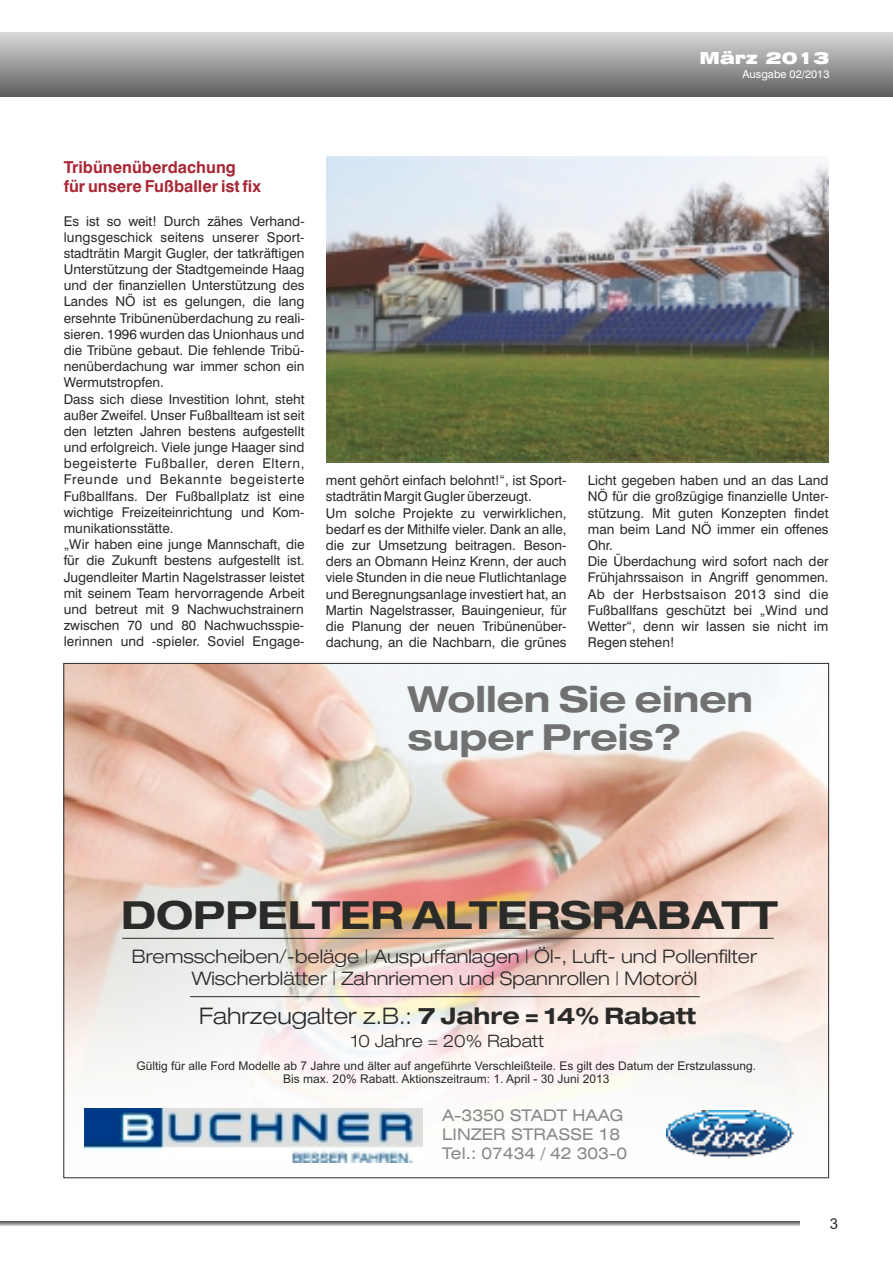
<style>
.page{position:relative;width:893px;height:1263px;background:#fff}
.page>*{position:absolute;margin:0;border:0;box-sizing:border-box;transform-origin:0 0}
.t1{font:700 expanded 38.7px "Ford";color:#2a2a29}
.t2{font:700 expanded 36px/37.8px "Ford";color:#717171}
.t3{font:300 expanded 22.95px "Ford CE";color:#2a2a29}
.t4{font:300 expanded 18.75px/21.9px "Ford CE";color:#2a2a29;text-align:center}
.t5{font:300 expanded 17.1px "Ford CE";color:#2a2a29}
.t6{font:900 expanded 16.65px "Swiss 721 BT";color:#fefefe}
.t7{font:700 16.5px/19.8px "Swiss 721 BT";color:#a92936}
.t8{font:expanded 16.05px/19px "Swiss 721 BT";color:#888887}
.t9{font:15px "Arial";color:#2a2a29}
.t10{font:13.5px/16.2px "Swiss 721 BT";color:#2a2a29}
.t11{font:12px/13.4px "Arial";color:#2a2a29;text-align:center}
.t12{font:11.1px "Swiss 721 BT";color:#fefefe}
.s1{font-family:"Ford";font-weight:700}
</style>
<div class="page">
<img style="left:65px;top:665px;width:762px;height:498px">
<div style="left:0;top:33px;width:893px;height:64px;background:linear-gradient(to bottom,#d8d9d9,#5f5e5e)"></div>
<svg style="left:0;top:1221px;width:799px;height:4px;background:#838282"></svg>
<img style="left:327px;top:157px;width:501px;height:305px">
<img style="left:84px;top:1108px;width:338px;height:54px">
<img style="left:666px;top:1110px;width:128px;height:48px">
<hr style="left:122px;top:938px;width:652px;height:1px;background:#2a2a29">
<hr style="left:190px;top:996px;width:510px;height:1px;background:#2a2a29">
<p class="t6" style="left:700px;top:51px;width:131px">März 2013</p>
<p class="t12" style="left:743px;top:70px;width:88px">Ausgabe 02/2013</p>
<p class="t7" style="left:64px;top:158px;width:199px">Tribünenüberdachung für unsere Fußballer ist fix</p>
<p class="t10" style="left:64px;top:214px;width:242px">Es ist so weit! Durch zähes Verhand&shy;lungsgeschick seitens unserer Sport&shy;stadträtin Margit Gugler, der tatkräftigen Unterstützung der Stadtgemeinde Haag und der finanziellen Unterstützung des Landes NÖ ist es gelungen, die lang ersehnte Tribünenüberdachung zu reali&shy;sieren. 1996 wurden das Unionhaus und die Tribüne gebaut. Die fehlende Tribü&shy;nenüberdachung war immer schon ein Wermutstropfen.<br>Dass sich diese Investition lohnt, steht außer Zweifel. Unser Fußballteam ist seit den letzten Jahren bestens aufgestellt und erfolgreich. Viele junge Haager sind begeisterte Fußballer, deren Eltern, Freunde und Bekannte begeisterte Fußballfans. Der Fußballplatz ist eine wichtige Freizeiteinrichtung und Kom&shy;munikationsstätte.<br>„Wir haben eine junge Mannschaft, die für die Zukunft bestens aufgestellt ist.<br>Jugendleiter Martin Nagelstrasser leistet mit seinem Team hervorragende Arbeit und betreut mit 9 Nachwuchstrainern zwischen 70 und 80 Nachwuchsspie&shy;lerinnen und -spieler. Soviel Engage-</p>
<p class="t10" style="left:326px;top:474px;width:242px">ment gehört einfach belohnt!“, ist Sport&shy;stadträtin Margit Gugler überzeugt.<br>Um solche Projekte zu verwirklichen, bedarf es der Mithilfe vieler. Dank an alle, die zur Umsetzung beitragen. Beson&shy;ders an Obmann Heinz Krenn, der auch viele Stunden in die neue Flutlichtanlage und Beregnungsanlage investiert hat, an Martin Nagelstrasser, Bauingenieur, für die Planung der neuen Tribünenüber&shy;dachung, an die Nachbarn, die grünes</p>
<p class="t10" style="left:588px;top:474px;width:242px">Licht gegeben haben und an das Land<br>NÖ für die großzügige finanzielle Unter&shy;stützung. Mit guten Konzepten findet man beim Land NÖ immer ein offenes<br>Ohr.<br>Die Überdachung wird sofort nach der<br>Frühjahrssaison in Angriff genommen.<br>Ab der Herbstsaison 2013 sind die<br>Fußballfans geschützt bei „Wind und<br>Wetter“, denn wir lassen sie nicht im<br>Regen stehen!</p>
<h2 class="t2" style="left:407px;top:684px;width:347px">Wollen Sie einen super Preis?</h2>
<h1 class="t1" style="left:121px;top:900px;width:658px">DOPPELTER ALTERSRABATT</h1>
<h3 class="t4" style="left:132px;top:947px;width:627px">Bremsscheiben/-beläge | Auspuffanlagen | Öl-, Luft- und Pollenfilter<br>Wischerblätter | Zahnriemen und Spannrollen | Motoröl</h3>
<h3 class="t3" style="left:199px;top:1007px;width:498px">Fahrzeugalter z.B.: <span class="s1">7 Jahre = 14% Rabatt</span></h3>
<p class="t5" style="left:351px;top:1034px;width:195px">10 Jahre = 20% Rabatt</p>
<p class="t11" style="left:137px;top:1060px;width:621px">Gültig für alle Ford Modelle ab 7 Jahre und älter auf angeführte Verschleißteile. Es gilt des Datum der Erstzulassung.<br>Bis max. 20% Rabatt. Aktionszeitraum: 1. April - 30 Juni 2013</p>
<p class="t8" style="left:442px;top:1107px;width:186px">A-3350 STADT HAAG<br>LINZER STRASSE 18<br>Tel.: 07434 / 42 303-0</p>
<p class="t9" style="left:830px;top:1218px;width:10px">3</p>
</div>
